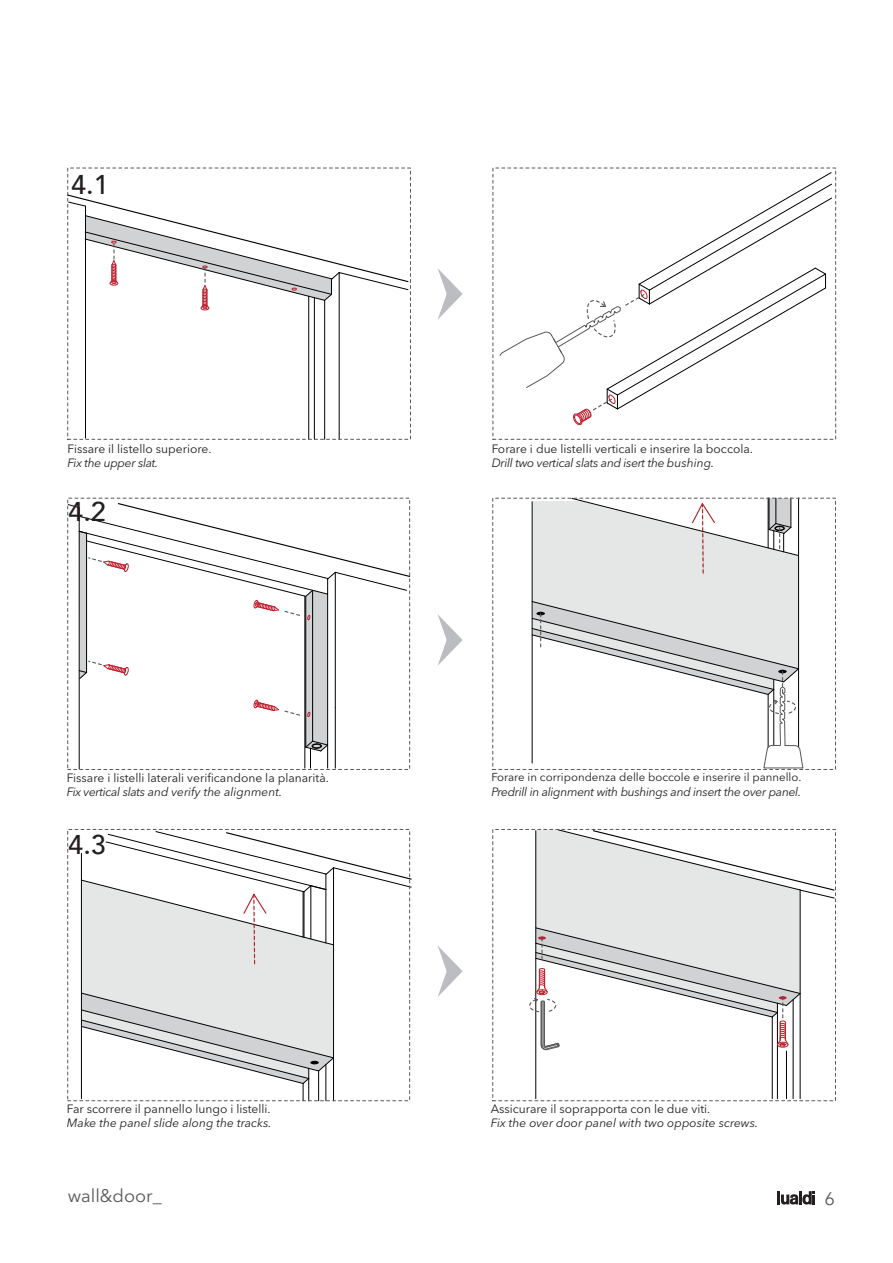
<style>
.page{position:relative;width:893px;height:1263px;background:#fff}
.page>*{position:absolute;margin:0;border:0;box-sizing:border-box;transform-origin:0 0}
.t1{font:500 27.15px "Avenir";color:#231f20}
.t2{font:18px "Avenir Next LT Pro";color:#57585a}
.t3{font:12px "Avenir Next LT Pro";color:#231f20}
.t4{font:italic 12px "Avenir Next LT Pro";color:#231f20}
.t5{font:italic 12px "Avenir Next LT Pro";letter-spacing:-.025em;color:#231f20}
.t6{font:11.4px "Avenir Next LT Pro";color:#231f20}
</style>
<div class="page">
<hr style="left:339px;top:273px;width:1px;height:166px;background:#000">
<hr style="left:314px;top:298px;width:1px;height:141px;background:#000">
<hr style="left:308px;top:296px;width:1px;height:143px;background:#000">
<hr style="left:324px;top:300px;width:1px;height:139px;background:#000">
<hr style="left:85px;top:206px;width:1px;height:232px;background:#000">
<hr style="left:800px;top:890px;width:1px;height:209px;background:#000">
<hr style="left:535px;top:831px;width:1px;height:268px;background:#000">
<hr style="left:772px;top:1017px;width:1px;height:82px;background:#000">
<hr style="left:777px;top:1012px;width:1px;height:87px;background:#000">
<hr style="left:786px;top:1051px;width:1px;height:48px;background:#000">
<hr style="left:793px;top:1000px;width:1px;height:99px;background:#000">
<svg style="left:777px;top:1191px;width:38px;height:13px"></svg>
<svg style="left:438px;top:269px;width:25px;height:50px"></svg>
<svg style="left:438px;top:615px;width:25px;height:50px"></svg>
<svg style="left:438px;top:946px;width:25px;height:51px"></svg>
<svg style="left:67px;top:502px;width:344px;height:266px"></svg>
<svg style="left:67px;top:194px;width:342px;height:116px"></svg>
<svg style="left:81px;top:831px;width:331px;height:270px"></svg>
<svg style="left:527px;top:829px;width:308px;height:222px"></svg>
<svg style="left:499px;top:172px;width:333px;height:254px"></svg>
<svg style="left:531px;top:497px;width:273px;height:273px"></svg>
<h1 class="t1" style="left:71px;top:161px;width:39px">4.1</h1>
<p class="t3" style="left:68px;top:442px;width:145px">Fissare il listello superiore.</p>
<p class="t5" style="left:68px;top:456px;width:92px">Fix the upper slat.</p>
<h1 class="t1" style="left:68px;top:488px;width:39px">4.2</h1>
<p class="t3" style="left:67px;top:770px;width:264px">Fissare i listelli laterali verificandone la planarità.</p>
<p class="t4" style="left:67px;top:785px;width:217px">Fix vertical slats and verify the alignment.</p>
<h1 class="t1" style="left:68px;top:821px;width:39px">4.3</h1>
<p class="t3" style="left:67px;top:1101px;width:205px">Far scorrere il pannello lungo i listelli.</p>
<p class="t4" style="left:67px;top:1116px;width:206px">Make the panel slide along the tracks.</p>
<p class="t3" style="left:492px;top:442px;width:263px">Forare i due listelli verticali e inserire la boccola.</p>
<p class="t5" style="left:492px;top:456px;width:224px">Drill two vertical slats and isert the bushing.</p>
<p class="t6" style="left:491px;top:771px;width:311px">Forare in corripondenza delle boccole e inserire il pannello.</p>
<p class="t5" style="left:491px;top:784px;width:311px">Predrill in alignment with bushings and insert the over panel.</p>
<p class="t3" style="left:491px;top:1101px;width:221px">Assicurare il soprapporta con le due viti.</p>
<p class="t4" style="left:491px;top:1116px;width:269px">Fix the over door panel with two opposite screws.</p>
<h2 class="t2" style="left:68px;top:1185px;width:96px">wall&amp;door_</h2>
<h2 class="t2" style="left:825px;top:1187px;width:12px">6</h2>
</div>
